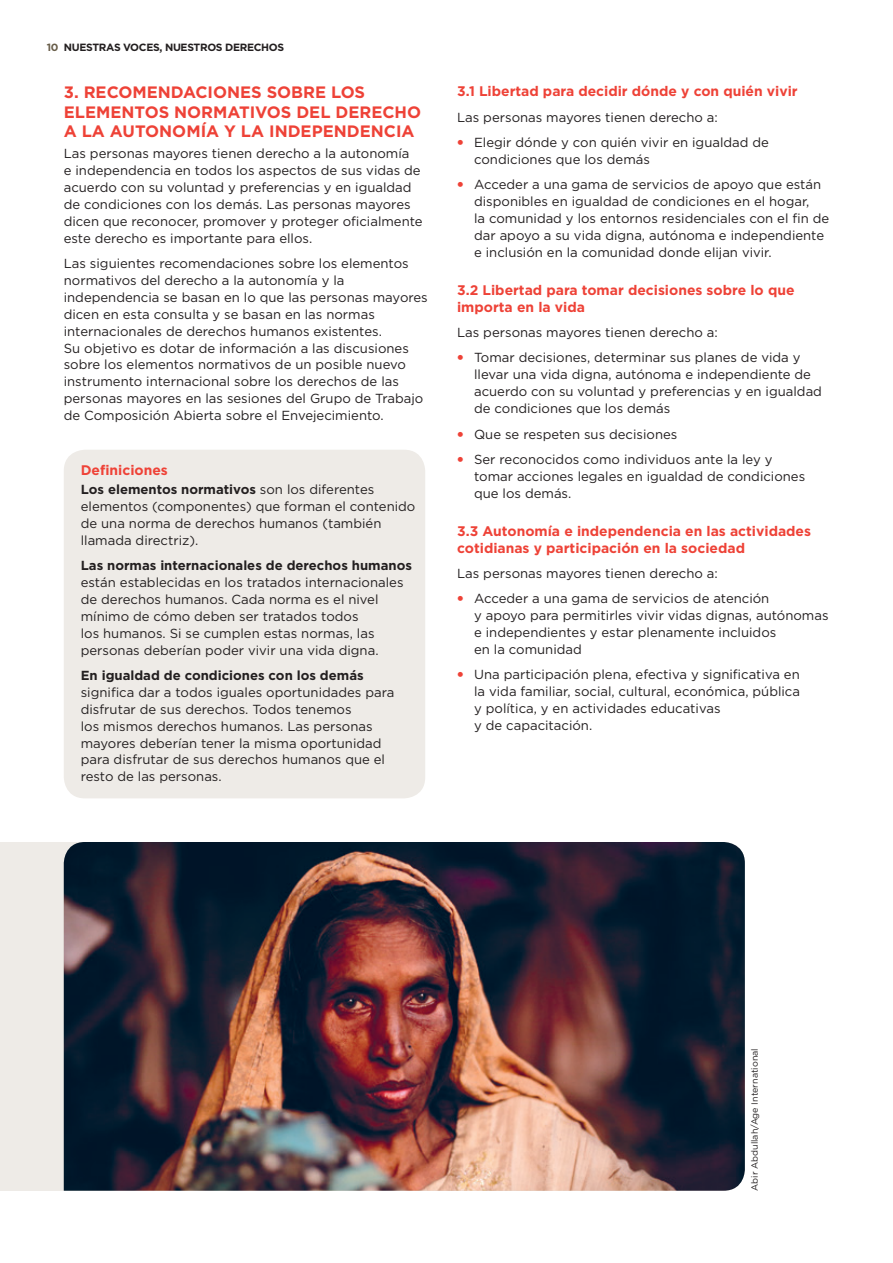
<style>
.page{position:relative;width:893px;height:1263px;background:#fff}
.page>*{position:absolute;margin:0;border:0;box-sizing:border-box;transform-origin:0 0}
.t1{font:700 16.5px/19.5px "Gotham";color:#ee4237}
.t2{font:700 13.8px/16.8px "Gotham";color:#ee4237}
.t3{font:13.2px/17px "Gotham";color:#231f20}
.t4{font:700 13.2px "Gotham";color:#231f20}
.t5{font:700 10.5px "Gotham";letter-spacing:-.03em;color:#231f20}
.t6{font:9px "Gotham";color:#231f20}
.s1{color:#685d49}
.s2{font-weight:700}
.s3{font-weight:900;color:#ee4237}
</style>
<div class="page">
<div style="left:64px;top:450px;width:361px;height:348px;background:#eeebe7;border-radius:21px"></div>
<div style="left:0;top:842px;width:553px;height:349px;background:#eeebe7"></div>
<img style="left:64px;top:842px;width:681px;height:349px">
<p class="t5" style="left:47px;top:40px;width:239px"><span class="s1">10</span> NUESTRAS VOCES, NUESTROS DERECHOS</p>
<p class="t1" style="left:64px;top:83px;width:359px">3. RECOMENDACIONES SOBRE LOS<br>ELEMENTOS NORMATIVOS DEL DERECHO<br>A LA AUTONOMÍA Y LA INDEPENDENCIA</p>
<p class="t3" style="left:64px;top:145px;width:360px">Las personas mayores tienen derecho a la autonomía<br>e independencia en todos los aspectos de sus vidas de acuerdo con su voluntad y preferencias y en igualdad de condiciones con los demás. Las personas mayores dicen que reconocer, promover y proteger oficialmente este derecho es importante para ellos.</p>
<p class="t3" style="left:64px;top:255px;width:366px">Las siguientes recomendaciones sobre los elementos normativos del derecho a la autonomía y la independencia se basan en lo que las personas mayores dicen en esta consulta y se basan en las normas internacionales de derechos humanos existentes.<br>Su objetivo es dotar de información a las discusiones sobre los elementos normativos de un posible nuevo instrumento internacional sobre los derechos de las personas mayores en las sesiones del Grupo de Trabajo de Composición Abierta sobre el Envejecimiento.</p>
<p class="t2" style="left:81px;top:462px;width:89px">Definiciones</p>
<p class="t3" style="left:81px;top:481px;width:336px"><span class="s2">Los elementos normativos</span> son los diferentes elementos (componentes) que forman el contenido de una norma de derechos humanos (también llamada directriz).</p>
<p class="t4" style="left:81px;top:557px;width:333px">Las normas internacionales de derechos humanos</p>
<p class="t3" style="left:81px;top:574px;width:324px">están establecidas en los tratados internacionales de derechos humanos. Cada norma es el nivel mínimo de cómo deben ser tratados todos<br>los humanos. Si se cumplen estas normas, las personas deberían poder vivir una vida digna.</p>
<p class="t4" style="left:81px;top:667px;width:284px">En igualdad de condiciones con los demás</p>
<p class="t3" style="left:81px;top:683px;width:315px">significa dar a todos iguales oportunidades para disfrutar de sus derechos. Todos tenemos<br>los mismos derechos humanos. Las personas mayores deberían tener la misma oportunidad para disfrutar de sus derechos humanos que el resto de las personas.</p>
<p class="t2" style="left:457px;top:83px;width:342px">3.1 Libertad para decidir dónde y con quién vivir</p>
<p class="t3" style="left:457px;top:108px;width:262px">Las personas mayores tienen derecho a:</p>
<p class="t3" style="left:474px;top:133px;width:296px;text-indent:-17px"><span class="s3">•</span> Elegir dónde y con quién vivir en igualdad de condiciones que los demás</p>
<p class="t3" style="left:474px;top:176px;width:357px;text-indent:-17px"><span class="s3">•</span> Acceder a una gama de servicios de apoyo que están disponibles en igualdad de condiciones en el hogar,<br>la comunidad y los entornos residenciales con el fin de dar apoyo a su vida digna, autónoma e independiente e inclusión en la comunidad donde elijan vivir.</p>
<p class="t2" style="left:457px;top:281px;width:339px">3.2 Libertad para tomar decisiones sobre lo que importa en la vida</p>
<p class="t3" style="left:457px;top:324px;width:262px">Las personas mayores tienen derecho a:</p>
<p class="t3" style="left:474px;top:349px;width:349px;text-indent:-17px"><span class="s3">•</span> Tomar decisiones, determinar sus planes de vida y llevar una vida digna, autónoma e independiente de acuerdo con su voluntad y preferencias y en igualdad de condiciones que los demás</p>
<p class="t3" style="left:457px;top:425px;width:222px"><span class="s3">•</span> Que se respeten sus decisiones</p>
<p class="t3" style="left:474px;top:450px;width:333px;text-indent:-17px"><span class="s3">•</span> Ser reconocidos como individuos ante la ley y tomar acciones legales en igualdad de condiciones que los demás.</p>
<p class="t2" style="left:457px;top:522px;width:355px">3.3 Autonomía e independencia en las actividades cotidianas y participación en la sociedad</p>
<p class="t3" style="left:457px;top:565px;width:262px">Las personas mayores tienen derecho a:</p>
<p class="t3" style="left:474px;top:590px;width:356px;text-indent:-17px"><span class="s3">•</span> Acceder a una gama de servicios de atención<br>y apoyo para permitirles vivir vidas dignas, autónomas e independientes y estar plenamente incluidos<br>en la comunidad</p>
<p class="t3" style="left:474px;top:666px;width:327px;text-indent:-17px"><span class="s3">•</span> Una participación plena, efectiva y significativa en la vida familiar, social, cultural, económica, pública y política, y en actividades educativas<br>y de capacitación.</p>
<p class="t6" style="left:749px;top:1191px;width:144px;rotate:-90deg">Abir Abdullah/Age International</p>
</div>
